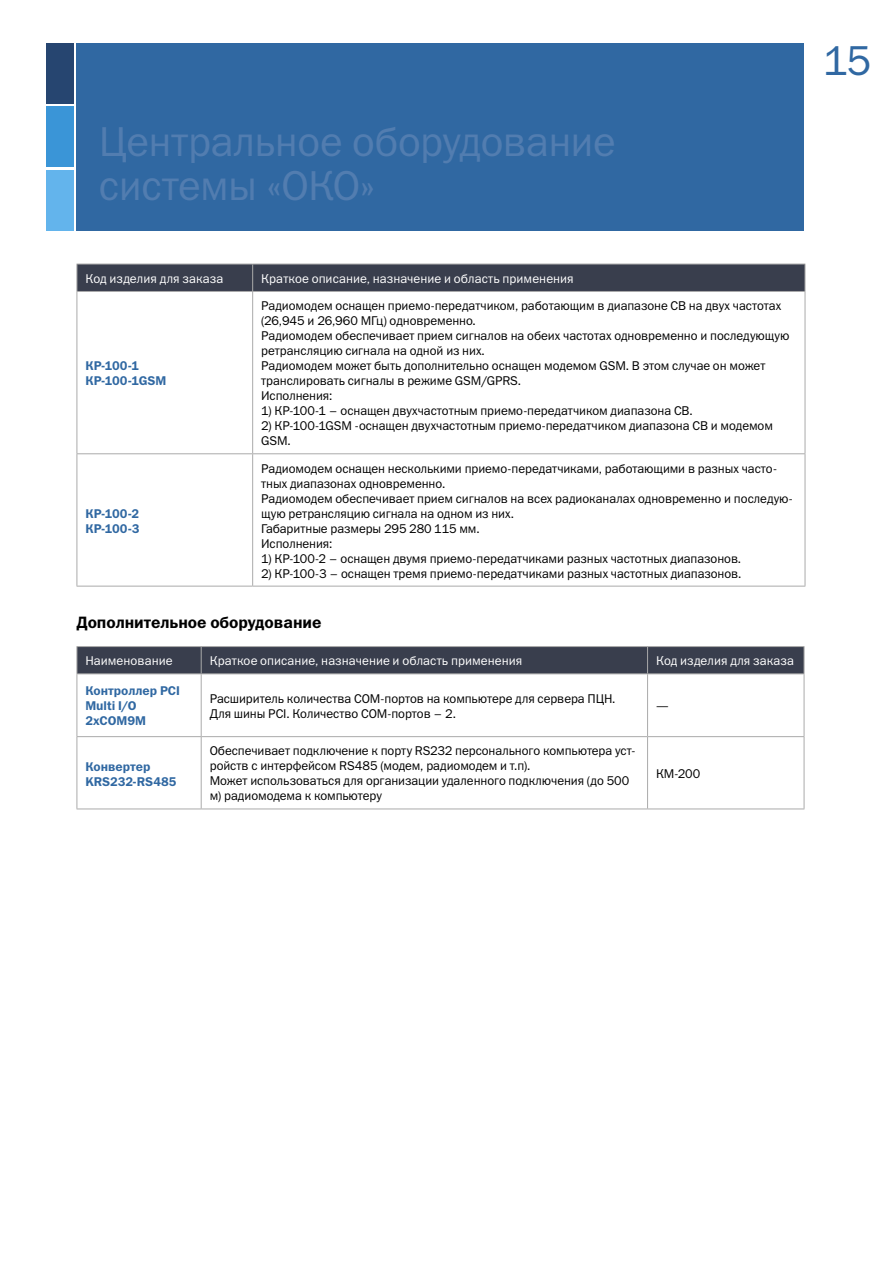
<style>
.page{position:relative;width:893px;height:1263px;background:#fff}
.page>*{position:absolute;margin:0;border:0;box-sizing:border-box;transform-origin:0 0}
.t1{font:42px/43.5px "Franklin Gothic Book C";letter-spacing:-.01em;color:#527db0}
.t2{font:42px "Franklin Gothic Book C";color:#3068a2}
.t3{font:16.5px "Franklin Gothic Demi C";letter-spacing:-.005em;color:#000}
.t4{font:12.75px/15px "Franklin Gothic Book C";letter-spacing:-.005em;color:#000}
.t5{font:12.75px "Franklin Gothic Book C";letter-spacing:.005em;color:#fff}
.t6{font:12.75px/15px "Franklin Gothic Demi C";color:#3068a2}
</style>
<div class="page">
<div style="left:77px;top:43px;width:727px;height:187px;background:#3068a2"></div>
<hr style="left:252px;top:292px;width:1px;height:161px;background:#aaa">
<hr style="left:77px;top:453px;width:176px;height:1px;background:#aaa">
<hr style="left:253px;top:453px;width:552px;height:1px;background:#aaa">
<hr style="left:252px;top:454px;width:1px;height:132px;background:#aaa">
<hr style="left:77px;top:292px;width:1px;height:161px;background:#aaa">
<hr style="left:805px;top:292px;width:1px;height:161px;background:#aaa">
<hr style="left:77px;top:454px;width:1px;height:132px;background:#aaa">
<hr style="left:805px;top:454px;width:1px;height:132px;background:#aaa">
<hr style="left:77px;top:586px;width:176px;height:1px;background:#aaa">
<hr style="left:253px;top:586px;width:552px;height:1px;background:#aaa">
<div style="left:77px;top:264px;width:729px;height:27px;background:#393e4d"></div>
<hr style="left:77px;top:291px;width:176px;height:1px;background:#aaa">
<hr style="left:253px;top:291px;width:552px;height:1px;background:#aaa">
<hr style="left:201px;top:674px;width:1px;height:62px;background:#aaa">
<hr style="left:647px;top:674px;width:1px;height:62px;background:#aaa">
<hr style="left:77px;top:736px;width:124px;height:1px;background:#aaa">
<hr style="left:201px;top:736px;width:447px;height:1px;background:#aaa">
<hr style="left:201px;top:737px;width:1px;height:71px;background:#aaa">
<hr style="left:648px;top:736px;width:156px;height:1px;background:#aaa">
<hr style="left:647px;top:737px;width:1px;height:71px;background:#aaa">
<hr style="left:77px;top:674px;width:1px;height:62px;background:#aaa">
<hr style="left:804px;top:674px;width:1px;height:62px;background:#aaa">
<hr style="left:77px;top:737px;width:1px;height:71px;background:#aaa">
<hr style="left:804px;top:737px;width:1px;height:71px;background:#aaa">
<hr style="left:77px;top:808px;width:124px;height:1px;background:#aaa">
<hr style="left:201px;top:808px;width:447px;height:1px;background:#aaa">
<hr style="left:648px;top:808px;width:156px;height:1px;background:#aaa">
<div style="left:77px;top:646px;width:728px;height:28px;background:#393e4d"></div>
<hr style="left:201px;top:673px;width:447px;height:1px;background:#aaa">
<div style="left:46px;top:43px;width:28px;height:61px;background:#264570"></div>
<div style="left:46px;top:107px;width:28px;height:60px;background:#3a95d7"></div>
<div style="left:46px;top:170px;width:28px;height:60px;background:#63b4ec"></div>
<h1 class="t1" style="left:99px;top:120px;width:518px">Центральное оборудование системы «ОКО»</h1>
<p class="t5" style="left:85px;top:271px;width:139px">Код изделия для заказа</p>
<p class="t5" style="left:261px;top:271px;width:314px">Краткое описание, назначение и область применения</p>
<p class="t6" style="left:85px;top:358px;width:82px">КР-100-1<br>КР-100-1GSM</p>
<p class="t4" style="left:261px;top:298px;width:530px">Радиомодем оснащен приемо-передатчиком, работающим в диапазоне СВ на двух частотах (26,945 и 26,960 МГц) одновременно.<br>Радиомодем обеспечивает прием сигналов на обеих частотах одновременно и последующую ретрансляцию сигнала на одной из них.<br>Радиомодем может быть дополнительно оснащен модемом GSM. В этом случае он может транслировать сигналы в режиме GSM/GPRS.<br>Исполнения:</p>
<p class="t4" style="left:261px;top:403px;width:433px">1) КР-100-1 – оснащен двухчастотным приемо-передатчиком диапазона CB.</p>
<p class="t4" style="left:261px;top:418px;width:513px">2) КР-100-1GSM -оснащен двухчастотным приемо-передатчиком диапазона CB и модемом<br>GSM.</p>
<p class="t4" style="left:261px;top:460px;width:533px">Радиомодем оснащен несколькими приемо-передатчиками, работающими в разных часто&shy;тных диапазонах одновременно.<br>Радиомодем обеспечивает прием сигналов на всех радиоканалах одновременно и последую&shy;щую ретрансляцию сигнала на одном из них.<br>Габаритные размеры 295×280×115 мм.<br>Исполнения:</p>
<p class="t4" style="left:261px;top:550px;width:482px">1) КР-100-2 – оснащен двумя приемо-передатчиками разных частотных диапазонов.</p>
<p class="t4" style="left:261px;top:565px;width:482px">2) КР-100-3 – оснащен тремя приемо-передатчиками разных частотных диапазонов.</p>
<p class="t3" style="left:77px;top:613px;width:246px">Дополнительное оборудование</p>
<p class="t5" style="left:85px;top:654px;width:89px">Наименование</p>
<p class="t5" style="left:210px;top:654px;width:314px">Краткое описание, назначение и область применения</p>
<p class="t5" style="left:656px;top:654px;width:139px">Код изделия для заказа</p>
<p class="t6" style="left:85px;top:683px;width:96px">Контроллер PCI<br>Multi I/O<br>2xCOM9M</p>
<p class="t4" style="left:210px;top:691px;width:407px">Расширитель количества COM-портов на компьютере для сервера ПЦН.<br>Для шины PCI. Количество COM-портов – 2.</p>
<p class="t6" style="left:85px;top:505px;width:56px">КР-100-2<br>КР-100-3</p>
<p class="t4" style="left:656px;top:698px;width:14px">—</p>
<p class="t6" style="left:85px;top:758px;width:93px">Конвертер<br>KRS232-RS485</p>
<p class="t4" style="left:210px;top:743px;width:427px">Обеспечивает подключение к порту RS232 персонального компьютера уст&shy;ройств с интерфейсом RS485 (модем, радиомодем и т.п).<br>Может использоваться для организации удаленного подключения (до 500 м) радиомодема к компьютеру</p>
<p class="t4" style="left:656px;top:766px;width:46px">КМ-200</p>
<h1 class="t2" style="left:823px;top:38px;width:50px">15</h1>
</div>
